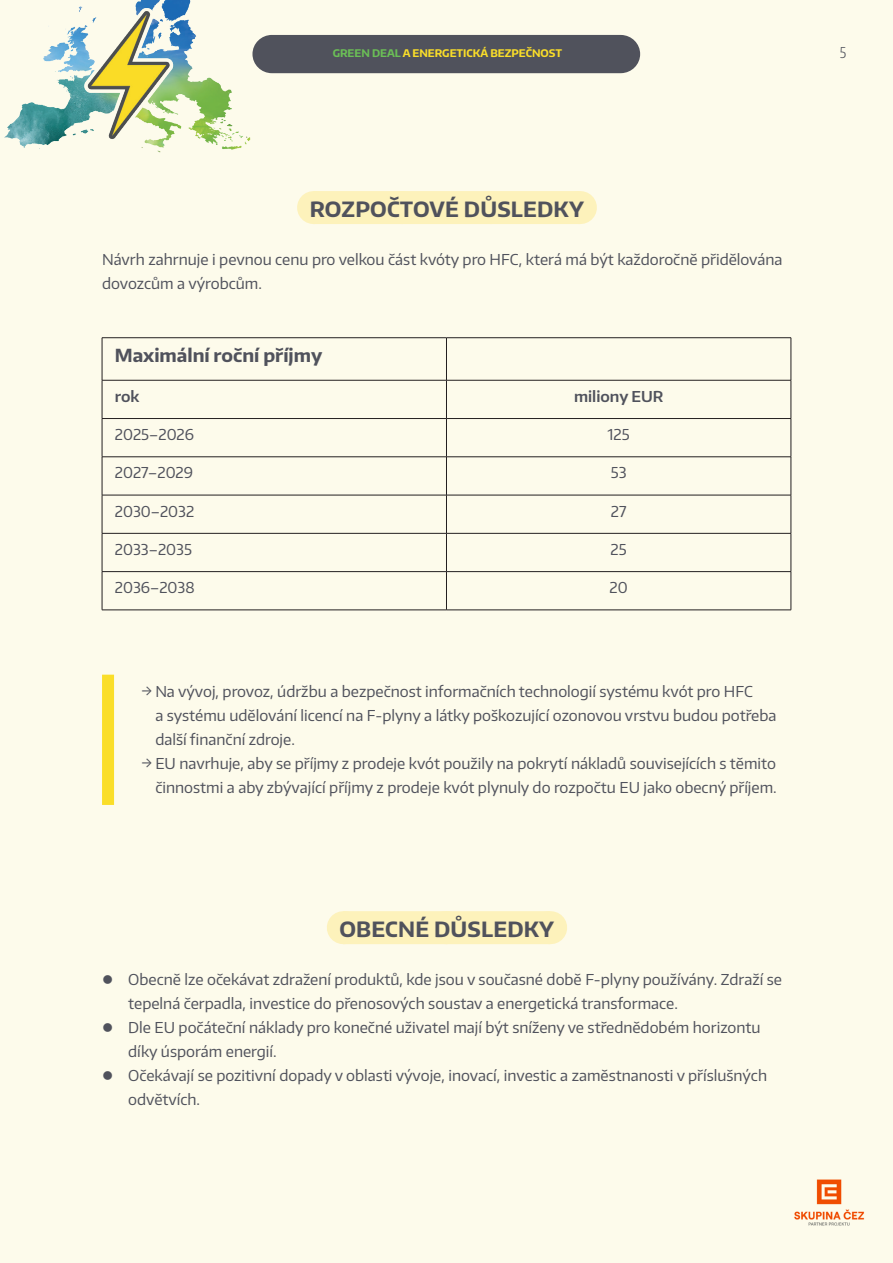
<style>
.page{position:relative;width:893px;height:1263px;background:#fdfbeb}
.page>*{position:absolute;margin:0;border:0;box-sizing:border-box;transform-origin:0 0}
.N3{font:700 21px "Encode Sans Normal";letter-spacing:.01em;color:#50525c}
.N1{font:700 18px "Encode Sans Normal";color:#50525c}
.Text_zaklad{font:15px/24px "Encode Sans Normal";color:#50525c}
.N1-2{font:15px "Encode Sans Normal";color:#50525c}
.N1-3{font:600 15px "Encode Sans Normal";color:#50525c}
.t1{font:300 15px "Encode Sans Condensed";color:#50525c}
.t2{font:700 10.5px "Encode Sans Normal";color:#fade29}
.s1{color:#6bbf56}
</style>
<div class="page">
<img style="left:791px;top:1177px;width:76px;height:50px">
<div style="left:281px;top:35px;width:359px;height:38px;background:#50525c"></div>
<img style="left:0;top:0;width:281px;height:196px">
<div style="left:314px;top:191px;width:265px;height:33px;background:#fdf2bb"></div>
<hr style="left:579px;top:191px;width:1px;height:33px;background:#fdf2bb">
<div style="left:343px;top:911px;width:207px;height:33px;background:#fdf2bb"></div>
<hr style="left:550px;top:911px;width:1px;height:33px;background:#fdf2bb">
<div style="left:102px;top:675px;width:12px;height:130px;background:#fade29"></div>
<hr style="left:102px;top:337px;width:344px;height:1px;background:#231f20">
<hr style="left:102px;top:338px;width:1px;height:42px;background:#231f20">
<hr style="left:446px;top:337px;width:345px;height:1px;background:#231f20">
<hr style="left:446px;top:338px;width:1px;height:42px;background:#231f20">
<hr style="left:791px;top:338px;width:1px;height:42px;background:#231f20">
<hr style="left:102px;top:380px;width:344px;height:1px;background:#231f20">
<hr style="left:102px;top:380px;width:1px;height:38px;background:#231f20">
<hr style="left:446px;top:380px;width:345px;height:1px;background:#231f20">
<hr style="left:446px;top:380px;width:1px;height:38px;background:#231f20">
<hr style="left:791px;top:380px;width:1px;height:38px;background:#231f20">
<hr style="left:102px;top:418px;width:344px;height:1px;background:#231f20">
<hr style="left:102px;top:419px;width:1px;height:38px;background:#231f20">
<hr style="left:446px;top:418px;width:345px;height:1px;background:#231f20">
<hr style="left:446px;top:419px;width:1px;height:38px;background:#231f20">
<hr style="left:791px;top:419px;width:1px;height:38px;background:#231f20">
<hr style="left:102px;top:456px;width:344px;height:1px;background:#231f20">
<hr style="left:102px;top:457px;width:1px;height:38px;background:#231f20">
<hr style="left:446px;top:456px;width:345px;height:1px;background:#231f20">
<hr style="left:446px;top:457px;width:1px;height:38px;background:#231f20">
<hr style="left:791px;top:457px;width:1px;height:38px;background:#231f20">
<hr style="left:102px;top:495px;width:344px;height:1px;background:#231f20">
<hr style="left:102px;top:495px;width:1px;height:38px;background:#231f20">
<hr style="left:446px;top:495px;width:345px;height:1px;background:#231f20">
<hr style="left:446px;top:495px;width:1px;height:38px;background:#231f20">
<hr style="left:791px;top:495px;width:1px;height:38px;background:#231f20">
<hr style="left:102px;top:533px;width:344px;height:1px;background:#231f20">
<hr style="left:102px;top:533px;width:1px;height:38px;background:#231f20">
<hr style="left:446px;top:533px;width:345px;height:1px;background:#231f20">
<hr style="left:446px;top:533px;width:1px;height:38px;background:#231f20">
<hr style="left:791px;top:533px;width:1px;height:38px;background:#231f20">
<hr style="left:102px;top:571px;width:344px;height:1px;background:#231f20">
<hr style="left:102px;top:572px;width:1px;height:38px;background:#231f20">
<hr style="left:446px;top:571px;width:345px;height:1px;background:#231f20">
<hr style="left:446px;top:572px;width:1px;height:38px;background:#231f20">
<hr style="left:791px;top:572px;width:1px;height:38px;background:#231f20">
<hr style="left:102px;top:610px;width:344px;height:1px;background:#231f20">
<hr style="left:446px;top:610px;width:345px;height:1px;background:#231f20">
<p class="t2" style="left:333px;top:46px;width:231px"><span class="s1">GREEN DEAL</span> A ENERGETICKÁ BEZPEČNOST</p>
<p class="t1" style="left:840px;top:43px;width:8px">5</p>
<p class="N3" style="left:310px;top:195px;width:276px">ROZPOČTOVÉ DŮSLEDKY</p>
<p class="Text_zaklad" style="left:102px;top:246px;width:682px">Návrh zahrnuje i pevnou cenu pro velkou část kvóty pro HFC, která má být každoročně přidělována dovozcům a výrobcům.</p>
<p class="N1" style="left:115px;top:344px;width:209px">Maximální roční příjmy</p>
<p class="N1-3" style="left:115px;top:386px;width:26px">rok</p>
<p class="N1-3" style="left:574px;top:386px;width:91px">miliony EUR</p>
<p class="N1-2" style="left:115px;top:424px;width:81px">2025–2026</p>
<p class="N1-2" style="left:608px;top:424px;width:24px">125</p>
<p class="N1-2" style="left:115px;top:463px;width:80px">2027–2029</p>
<p class="N1-2" style="left:611px;top:463px;width:17px">53</p>
<p class="N1-2" style="left:115px;top:501px;width:81px">2030–2032</p>
<p class="N1-2" style="left:611px;top:501px;width:17px">27</p>
<p class="N1-2" style="left:115px;top:539px;width:79px">2033–2035</p>
<p class="N1-2" style="left:611px;top:539px;width:18px">25</p>
<p class="N1-2" style="left:115px;top:578px;width:81px">2036–2038</p>
<p class="N1-2" style="left:610px;top:578px;width:20px">20</p>
<p class="Text_zaklad" style="left:155px;top:678px;width:623px;text-indent:-14px">→ Na vývoj, provoz, údržbu a bezpečnost informačních technologií systému kvót pro HFC<br>a systému udělování licencí na F-plyny a látky poškozující ozonovou vrstvu budou potřeba další finanční zdroje.</p>
<p class="Text_zaklad" style="left:141px;top:750px;width:637px;text-align:right">→ EU navrhuje, aby se příjmy z prodeje kvót použily na pokrytí nákladů souvisejících s těmito činnostmi a aby zbývající příjmy z prodeje kvót plynuly do rozpočtu EU jako obecný příjem.</p>
<p class="N3" style="left:339px;top:915px;width:216px">OBECNÉ DŮSLEDKY</p>
<p class="Text_zaklad" style="left:128px;top:966px;width:655px;text-indent:-26px">● Obecně lze očekávat zdražení produktů, kde jsou v současné době F-plyny používány. Zdraží se tepelná čerpadla, investice do přenosových soustav a energetická transformace.</p>
<p class="Text_zaklad" style="left:128px;top:1014px;width:634px;text-indent:-26px">● Dle EU počáteční náklady pro konečné uživatel mají být sníženy ve střednědobém horizontu díky úsporám energií.</p>
<p class="Text_zaklad" style="left:128px;top:1062px;width:640px;text-indent:-26px">● Očekávají se pozitivní dopady v oblasti vývoje, inovací, investic a zaměstnanosti v příslušných odvětvích.</p>
</div>
